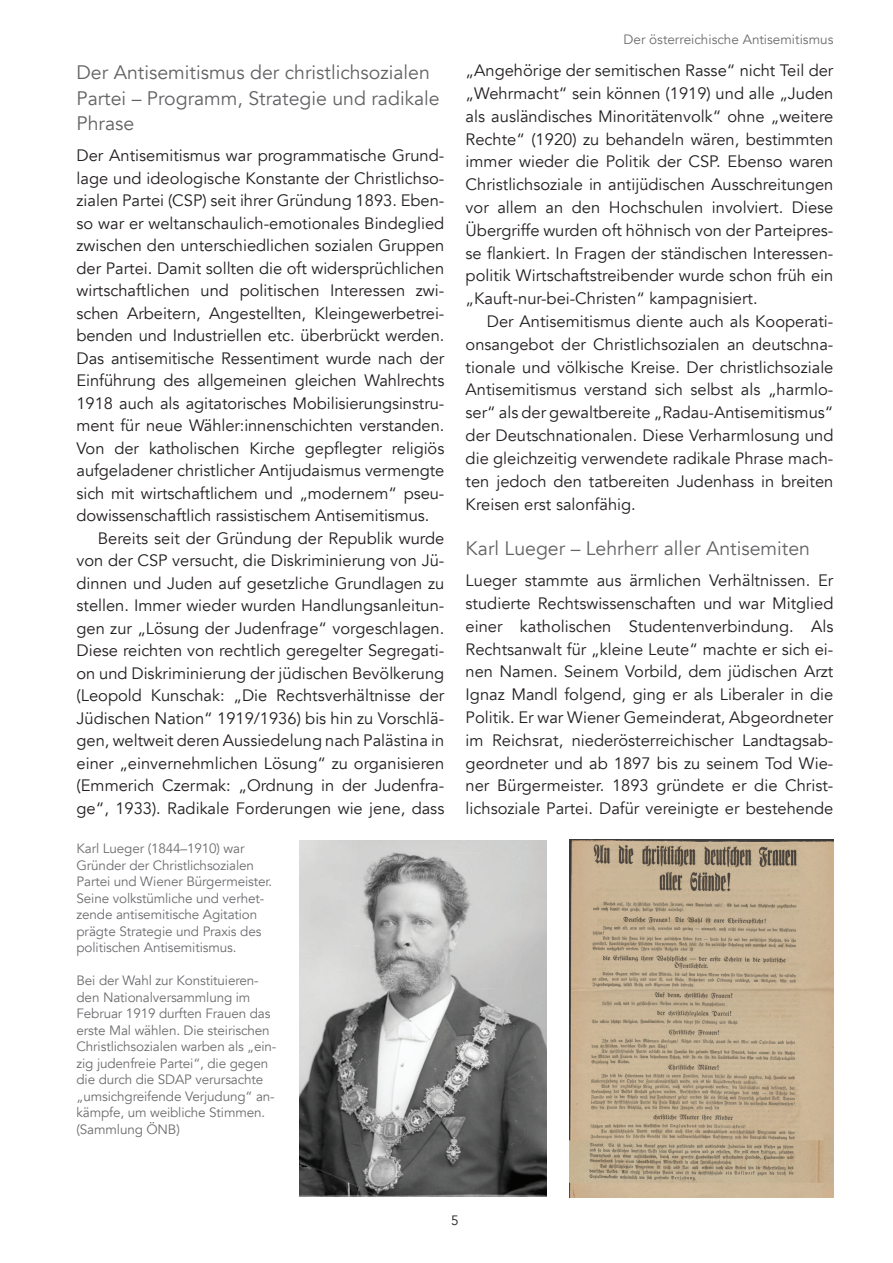
<style>
.page{position:relative;width:893px;height:1263px;background:#fff}
.page>*{position:absolute;margin:0;border:0;box-sizing:border-box;transform-origin:0 0}
.t1{font:19.5px/25.5px "Avenir";color:#636366}
.t2{font:16.5px/22.8px "Avenir";color:#231f20;text-align:justify}
.t3{font:13.5px/16.5px "Avenir";letter-spacing:-.01em;color:#6c6d70}
.t4{font:13.5px "Avenir";color:#231f20}
</style>
<div class="page">
<img style="left:300px;top:841px;width:246px;height:355px">
<img style="left:570px;top:840px;width:263px;height:357px">
<p class="t1" style="left:77px;top:60px;width:365px">Der Antisemitismus der christlichsozialen<br>Partei – Programm, Strategie und radikale<br>Phrase</p>
<p class="t2" style="left:77px;top:144px;width:369px">Der Antisemitismus war programmatische Grund-</p>
<p class="t2" style="left:77px;top:167px;width:369px">lage und ideologische Konstante der Christlichso-</p>
<p class="t2" style="left:77px;top:189px;width:369px">zialen Partei (CSP) seit ihrer Gründung 1893. Eben-</p>
<p class="t2" style="left:77px;top:212px;width:369px">so war er weltanschaulich-emotionales Bindeglied</p>
<p class="t2" style="left:77px;top:234px;width:369px">zwischen den unterschiedlichen sozialen Gruppen</p>
<p class="t2" style="left:77px;top:257px;width:369px">der Partei. Damit sollten die oft widersprüchlichen</p>
<p class="t2" style="left:77px;top:279px;width:369px">wirtschaftlichen und politischen Interessen zwi-</p>
<p class="t2" style="left:77px;top:302px;width:369px">schen Arbeitern, Angestellten, Kleingewerbetrei-</p>
<p class="t2" style="left:77px;top:324px;width:369px">benden und Industriellen etc. überbrückt werden.</p>
<p class="t2" style="left:77px;top:347px;width:369px">Das antisemitische Ressentiment wurde nach der</p>
<p class="t2" style="left:77px;top:369px;width:369px">Einführung des allgemeinen gleichen Wahlrechts</p>
<p class="t2" style="left:77px;top:392px;width:369px">1918 auch als agitatorisches Mobilisierungsinstru-</p>
<p class="t2" style="left:77px;top:414px;width:369px">ment für neue Wähler:innenschichten verstanden.</p>
<p class="t2" style="left:77px;top:437px;width:369px">Von der katholischen Kirche gepflegter religiös</p>
<p class="t2" style="left:77px;top:459px;width:369px">aufgeladener christlicher Antijudaismus vermengte</p>
<p class="t2" style="left:77px;top:482px;width:369px">sich mit wirtschaftlichem und „modernem“ pseu-</p>
<p class="t2" style="left:77px;top:504px;width:354px">dowissenschaftlich rassistischem Antisemitismus.</p>
<p class="t2" style="left:98px;top:527px;width:348px">Bereits seit der Gründung der Republik wurde</p>
<p class="t2" style="left:77px;top:549px;width:369px">von der CSP versucht, die Diskriminierung von Jü-</p>
<p class="t2" style="left:77px;top:572px;width:369px">dinnen und Juden auf gesetzliche Grundlagen zu</p>
<p class="t2" style="left:77px;top:594px;width:369px">stellen. Immer wieder wurden Handlungsanleitun-</p>
<p class="t2" style="left:77px;top:617px;width:369px">gen zur „Lösung der Judenfrage“ vorgeschlagen.</p>
<p class="t2" style="left:77px;top:639px;width:369px">Diese reichten von rechtlich geregelter Segregati-</p>
<p class="t2" style="left:77px;top:662px;width:369px">on und Diskriminierung der jüdischen Bevölkerung</p>
<p class="t2" style="left:77px;top:684px;width:369px">(Leopold Kunschak: „Die Rechtsverhältnisse der</p>
<p class="t2" style="left:77px;top:707px;width:369px">Jüdischen Nation“ 1919/1936) bis hin zu Vorschlä-</p>
<p class="t2" style="left:77px;top:729px;width:369px">gen, weltweit deren Aussiedelung nach Palästina in</p>
<p class="t2" style="left:77px;top:752px;width:369px">einer „einvernehmlichen Lösung“ zu organisieren</p>
<p class="t2" style="left:77px;top:774px;width:369px">(Emmerich Czermak: „Ordnung in der Judenfra-</p>
<p class="t2" style="left:77px;top:797px;width:369px">ge“, 1933). Radikale Forderungen wie jene, dass</p>
<p class="t3" style="left:77px;top:841px;width:197px">Karl Lueger (1844–1910) war<br>Gründer der Christlichsozialen<br>Partei und Wiener Bürgermeister.<br>Seine volkstümliche und verhet&shy;zende antisemitische Agitation prägte Strategie und Praxis des politischen Antisemitismus.</p>
<p class="t3" style="left:77px;top:973px;width:201px">Bei der Wahl zur Konstituieren&shy;den Nationalversammlung im<br>Februar 1919 durften Frauen das erste Mal wählen. Die steirischen<br>Christlichsozialen warben als „ein&shy;zig judenfreie Partei“, die gegen die durch die SDAP verursachte „umsichgreifende Verjudung“ an&shy;kämpfe, um weibliche Stimmen. (Sammlung ÖNB)</p>
<p class="t3" style="left:623px;top:31px;width:211px">Der österreichische Antisemitismus</p>
<p class="t2" style="left:466px;top:59px;width:369px">„Angehörige der semitischen Rasse“ nicht Teil der „Wehrmacht“ sein können (1919) und alle „Juden als ausländisches Minoritätenvolk“ ohne „weitere Rechte“ (1920) zu behandeln wären, bestimmten immer wieder die Politik der CSP. Ebenso waren Christlichsoziale in antijüdischen Ausschreitungen vor allem an den Hochschulen involviert. Diese Übergriffe wurden oft höhnisch von der Parteipres&shy;se flankiert. In Fragen der ständischen Interessen&shy;politik Wirtschaftstreibender wurde schon früh ein „Kauft-nur-bei-Christen“ kampagnisiert.</p>
<p class="t2" style="left:466px;top:310px;width:369px;text-indent:21px">Der Antisemitismus diente auch als Kooperati&shy;onsangebot der Christlichsozialen an deutschna&shy;tionale und völkische Kreise. Der christlichsoziale Antisemitismus verstand sich selbst als „harmlo&shy;ser“ als der gewaltbereite „Radau-Antisemitismus“ der Deutschnationalen. Diese Verharmlosung und die gleichzeitig verwendete radikale Phrase mach&shy;ten jedoch den tatbereiten Judenhass in breiten Kreisen erst salonfähig.</p>
<p class="t1" style="left:466px;top:536px;width:346px">Karl Lueger – Lehrherr aller Antisemiten</p>
<p class="t2" style="left:466px;top:569px;width:369px">Lueger stammte aus ärmlichen Verhältnissen. Er studierte Rechtswissenschaften und war Mitglied einer katholischen Studentenverbindung. Als Rechtsanwalt für „kleine Leute“ machte er sich ei&shy;nen Namen. Seinem Vorbild, dem jüdischen Arzt Ignaz Mandl folgend, ging er als Liberaler in die Politik. Er war Wiener Gemeinderat, Abgeordneter im Reichsrat, niederösterreichischer Landtagsab&shy;geordneter und ab 1897 bis zu seinem Tod Wie&shy;ner Bürgermeister. 1893 gründete er die Christ&shy;lichsoziale Partei. Dafür vereinigte er bestehende</p>
<p class="t4" style="left:451px;top:1212px;width:9px">5</p>
</div>
